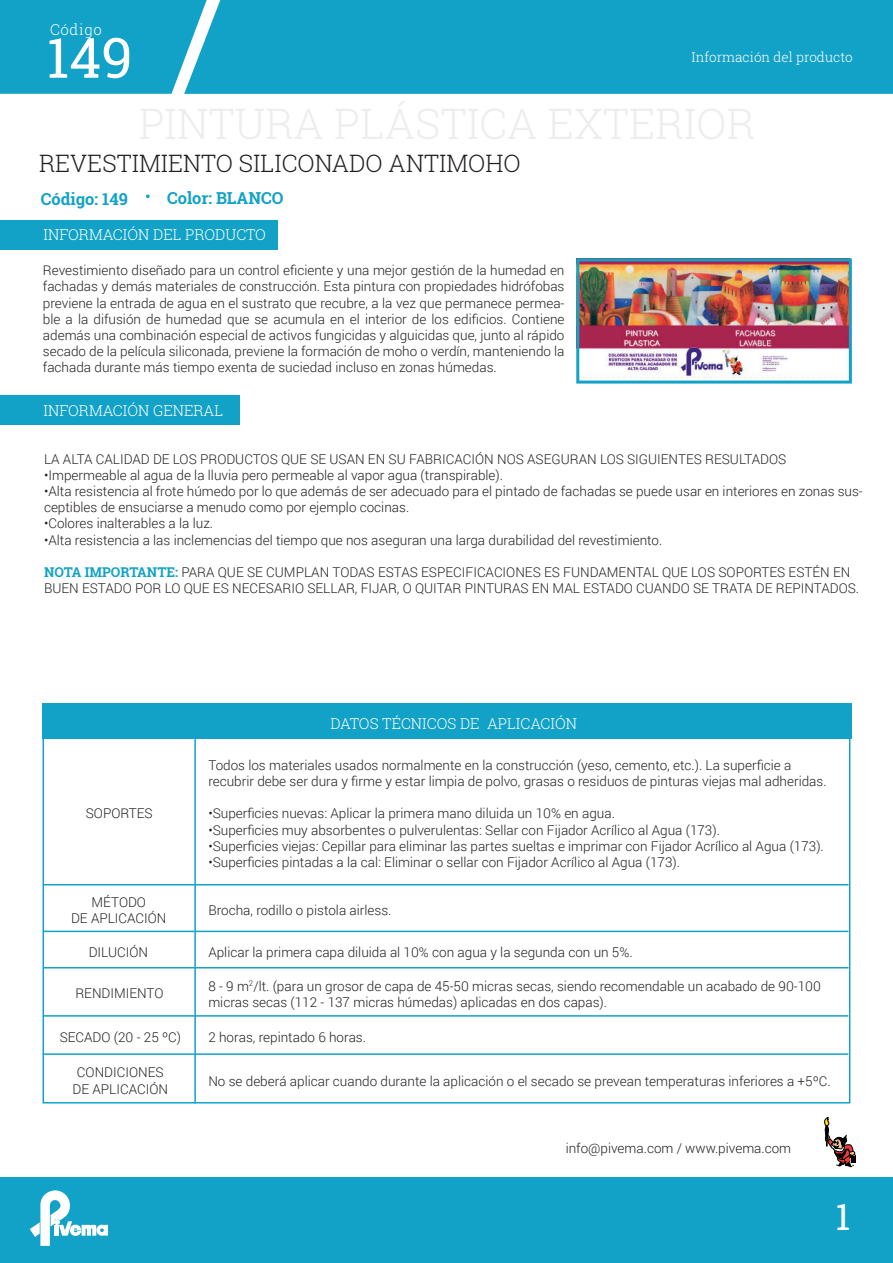
<style>
.page{position:relative;width:893px;height:1263px;background:#fff}
.page>*{position:absolute;margin:0;border:0;box-sizing:border-box;transform-origin:0 0}
.t1{font:55.5px "Roboto Slab";color:#fff}
.t2{font:36px "Roboto Slab";color:#fff}
.t3{font:300 24px "Roboto Slab";color:#231f20}
.t4{font:700 16.5px "Roboto Slab";color:#13a2c7}
.t5{font:300 15px "Roboto Slab";color:#fff}
.parafo_descripcion{font:300 13.5px/16.2px "Roboto";color:#231f20}
.Titular_3{font:300 13.5px/16.2px "Roboto";color:#231f20;text-align:justify}
.t6{font:300 13.5px "Roboto Slab";color:#fff}
.titulos_productos{font:300 13.5px "Roboto";color:#231f20}
.s1{font-family:"Roboto Slab";font-weight:700;color:#13a2c7}
</style>
<div class="page">
<hr style="left:43px;top:884px;width:805px;height:1px;background:#13a2c7">
<hr style="left:43px;top:931px;width:805px;height:1px;background:#13a2c7">
<hr style="left:43px;top:967px;width:805px;height:1px;background:#13a2c7">
<hr style="left:43px;top:1015px;width:805px;height:2px;background:#13a2c7">
<hr style="left:43px;top:1053px;width:805px;height:2px;background:#13a2c7">
<hr style="left:194px;top:738px;width:2px;height:365px;background:#13a2c7">
<div style="left:43px;top:703px;width:809px;height:35px;background:#13a2c7"></div>
<div style="left:43px;top:703px;width:807px;height:400px;border:2px solid #13a2c7"></div>
<div style="left:0;top:1177px;width:893px;height:86px;background:#13a2c7"></div>
<svg style="left:30px;top:1190px;width:78px;height:56px"></svg>
<svg style="left:824px;top:1117px;width:32px;height:50px"></svg>
<div style="left:0;top:220px;width:277px;height:29px;background:#13a2c7"></div>
<div style="left:0;top:396px;width:239px;height:29px;background:#13a2c7"></div>
<div style="left:0;top:0;width:184px;height:94px;background:#13a2c7"></div>
<div style="left:184px;top:0;width:709px;height:94px;background:#13a2c7"></div>
<svg style="left:146px;top:194px;width:4px;height:4px"></svg>
<img style="left:580px;top:262px;width:268px;height:115px">
<div style="left:576px;top:258px;width:276px;height:126px;border:3px solid #13a2c7"></div>
<p class="t5" style="left:50px;top:19px;width:53px">Código</p>
<p class="t1" style="left:46px;top:20px;width:88px">149</p>
<p class="t3" style="left:39px;top:147px;width:483px">REVESTIMIENTO SILICONADO ANTIMOHO</p>
<p class="t4" style="left:41px;top:187px;width:89px">Código: 149</p>
<p class="t4" style="left:167px;top:186px;width:118px">Color: BLANCO</p>
<p class="t5" style="left:44px;top:224px;width:224px">INFORMACIÓN DEL PRODUCTO</p>
<p class="Titular_3" style="left:43px;top:262px;width:523px">Revestimiento diseñado para un control eficiente y una mejor gestión de la humedad en fachadas y demás materiales de construcción. Esta pintura con propiedades hidrófobas previene la entrada de agua en el sustrato que recubre, a la vez que permanece permea&shy;ble a la difusión de humedad que se acumula en el interior de los edificios. Contiene además una combinación especial de activos fungicidas y alguicidas que, junto al rápido secado de la película siliconada, previene la formación de moho o verdín, manteniendo la fachada durante más tiempo exenta de suciedad incluso en zonas húmedas.</p>
<p class="t5" style="left:44px;top:400px;width:181px">INFORMACIÓN GENERAL</p>
<p class="t6" style="left:692px;top:48px;width:162px">Información del producto</p>
<p class="parafo_descripcion" style="left:44px;top:450px;width:744px">LA ALTA CALIDAD DE LOS PRODUCTOS QUE SE USAN EN SU FABRICACIÓN NOS ASEGURAN LOS SIGUIENTES RESULTADOS</p>
<p class="parafo_descripcion" style="left:44px;top:466px;width:461px">•Impermeable al agua de la lluvia pero permeable al vapor agua (transpirable).</p>
<p class="parafo_descripcion" style="left:44px;top:483px;width:820px">•Alta resistencia al frote húmedo por lo que además de ser adecuado para el pintado de fachadas se puede usar en interiores en zonas sus&shy;ceptibles de ensuciarse a menudo como por ejemplo cocinas.</p>
<p class="parafo_descripcion" style="left:44px;top:515px;width:171px">•Colores inalterables a la luz.</p>
<p class="parafo_descripcion" style="left:44px;top:531px;width:620px">•Alta resistencia a las inclemencias del tiempo que nos aseguran una larga durabilidad del revestimiento.</p>
<p class="parafo_descripcion" style="left:44px;top:564px;width:817px"><span class="s1">NOTA IMPORTANTE:</span> PARA QUE SE CUMPLAN TODAS ESTAS ESPECIFICACIONES ES FUNDAMENTAL QUE LOS SOPORTES ESTÉN EN<br>BUEN ESTADO POR LO QUE ES NECESARIO SELLAR, FIJAR, O QUITAR PINTURAS EN MAL ESTADO CUANDO SE TRATA DE REPINTADOS.</p>
<p class="titulos_productos" style="left:86px;top:804px;width:68px">SOPORTES</p>
<p class="Titular_3" style="left:92px;top:894px;width:56px">MÉTODO</p>
<p class="Titular_3" style="left:71px;top:910px;width:97px">DE APLICACIÓN</p>
<p class="t5" style="left:331px;top:713px;width:248px">DATOS TÉCNICOS DE APLICACIÓN</p>
<p class="parafo_descripcion" style="left:208px;top:756px;width:585px">Todos los materiales usados normalmente en la construcción (yeso, cemento, etc.). La superficie a</p>
<p class="parafo_descripcion" style="left:208px;top:772px;width:620px">recubrir debe ser dura y firme y estar limpia de polvo, grasas o residuos de pinturas viejas mal adheridas.</p>
<p class="parafo_descripcion" style="left:208px;top:805px;width:408px">•Superficies nuevas: Aplicar la primera mano diluida un 10% en agua.</p>
<p class="parafo_descripcion" style="left:208px;top:821px;width:513px">•Superficies muy absorbentes o pulverulentas: Sellar con Fijador Acrílico al Agua (173).</p>
<p class="parafo_descripcion" style="left:208px;top:837px;width:617px">•Superficies viejas: Cepillar para eliminar las partes sueltas e imprimar con Fijador Acrílico al Agua (173).</p>
<p class="parafo_descripcion" style="left:208px;top:853px;width:473px">•Superficies pintadas a la cal: Eliminar o sellar con Fijador Acrílico al Agua (173).</p>
<p class="parafo_descripcion" style="left:208px;top:902px;width:185px">Brocha, rodillo o pistola airless.</p>
<p class="Titular_3" style="left:89px;top:943px;width:61px">DILUCIÓN</p>
<p class="parafo_descripcion" style="left:208px;top:943px;width:426px">Aplicar la primera capa diluida al 10% con agua y la segunda con un 5%.</p>
<p class="Titular_3" style="left:75px;top:985px;width:90px">RENDIMIENTO</p>
<p class="parafo_descripcion" style="left:208px;top:977px;width:614px">8 - 9 m<sup>2</sup>/lt. (para un grosor de capa de 45-50 micras secas, siendo recomendable un acabado de 90-100</p>
<p class="parafo_descripcion" style="left:208px;top:994px;width:400px">micras secas (112 - 137 micras húmedas) aplicadas en dos capas).</p>
<p class="Titular_3" style="left:60px;top:1029px;width:123px">SECADO (20 - 25 ºC)</p>
<p class="parafo_descripcion" style="left:208px;top:1029px;width:159px">2 horas, repintado 6 horas.</p>
<p class="Titular_3" style="left:77px;top:1064px;width:88px">CONDICIONES</p>
<p class="Titular_3" style="left:73px;top:1080px;width:97px">DE APLICACIÓN</p>
<p class="parafo_descripcion" style="left:208px;top:1072px;width:624px">No se deberá aplicar cuando durante la aplicación o el secado se prevean temperaturas inferiores a +5ºC.</p>
<p class="Titular_3" style="left:566px;top:1140px;width:227px">info@pivema.com / www.pivema.com</p>
<p class="t2" style="left:835px;top:1192px;width:16px">1</p>
</div>
